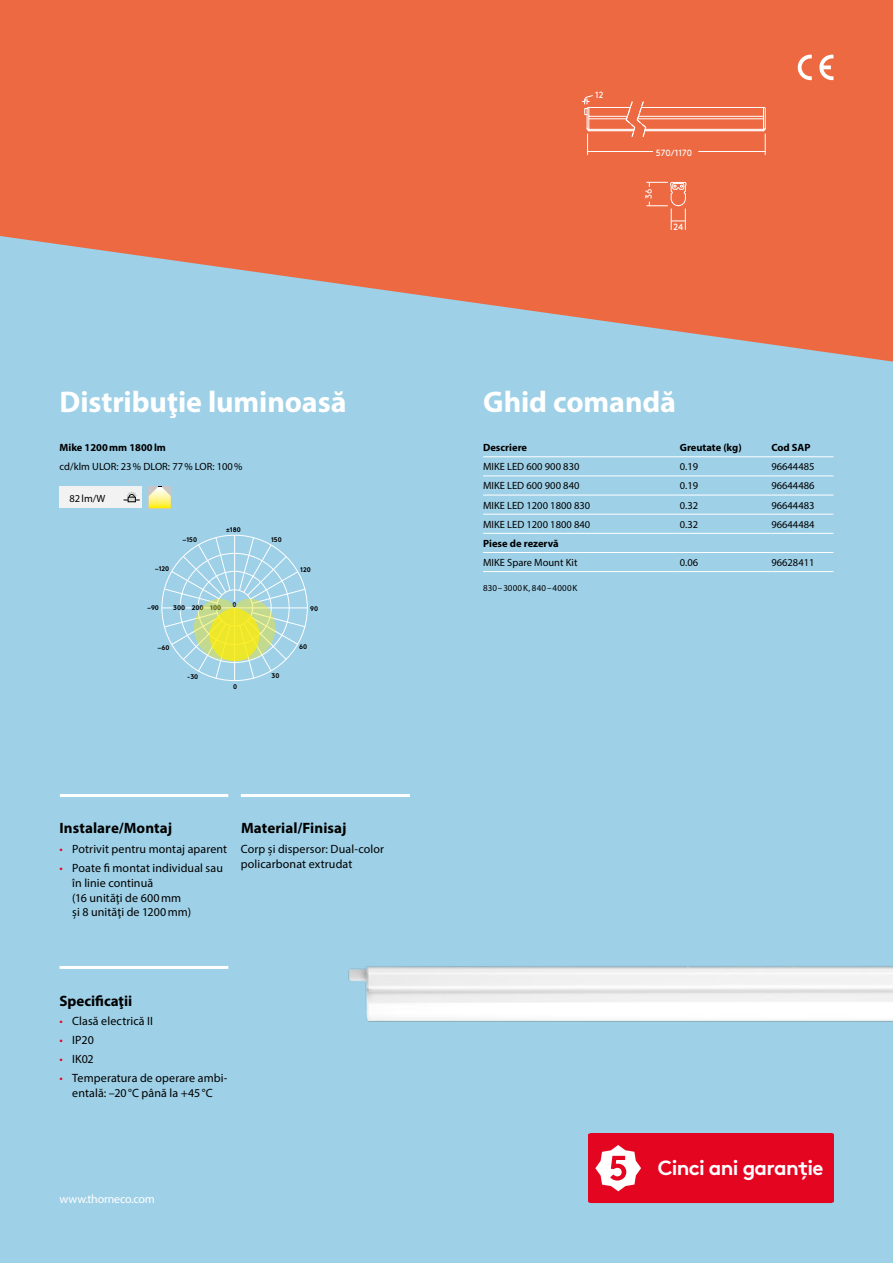
<style>
.page{position:relative;width:893px;height:1263px;background:#9ed0e7}
.page>*{position:absolute;margin:0;border:0;box-sizing:border-box;transform-origin:0 0}
.t1{font:700 30px "Myriad Pro";letter-spacing:-.005em;color:#fff}
.t2{font:700 20.55px "Brown";letter-spacing:-.035em;color:#fff}
.t3{font:700 15px "Myriad Pro";letter-spacing:.005em;color:#000}
.t4{font:12px/14.9px "Myriad Pro";letter-spacing:.005em;color:#000}
.t5{font:12px "Myriad Pro";letter-spacing:-.02em;color:#fff}
.t6{font:10.5px "Myriad Pro";color:#000}
.t7{font:700 10.5px "Myriad Pro";color:#000}
.t8{font:9px "Myriad Pro";letter-spacing:.025em;color:#000}
.t9{font:9px "Brown";color:#fff}
.t10{font:700 6.75px "Brown";color:#000}
.s1{color:#e40521}
</style>
<div class="page">
<svg style="left:0;top:0;width:893px;height:362px;fill:#ed6942"></svg>
<hr style="left:589px;top:130px;width:45px;height:1px;background:#fff">
<hr style="left:645px;top:130px;width:118px;height:1px;background:#fff">
<hr style="left:645px;top:129px;width:119px;height:1px;background:#fff">
<hr style="left:641px;top:107px;width:122px;height:1px;background:#fff">
<hr style="left:589px;top:107px;width:41px;height:1px;background:#fff">
<hr style="left:589px;top:116px;width:38px;height:1px;background:#fff">
<hr style="left:589px;top:118px;width:38px;height:1px;background:#fff">
<hr style="left:638px;top:116px;width:125px;height:1px;background:#fff">
<hr style="left:638px;top:118px;width:125px;height:1px;background:#fff">
<hr style="left:589px;top:129px;width:45px;height:1px;background:#fff">
<svg style="left:625px;top:101px;width:22px;height:36px"></svg>
<hr style="left:588px;top:151px;width:65px;height:1px;background:#fff">
<svg style="left:762px;top:106px;width:4px;height:49px"></svg>
<hr style="left:698px;top:151px;width:67px;height:1px;background:#fff">
<svg style="left:646px;top:182px;width:41px;height:48px;background:#ee7956"></svg>
<svg style="left:582px;top:94px;width:12px;height:61px"></svg>
<hr style="left:60px;top:794px;width:168px;height:3px;background:#fff">
<hr style="left:241px;top:794px;width:169px;height:3px;background:#fff">
<hr style="left:60px;top:966px;width:168px;height:3px;background:#fff">
<hr style="left:483px;top:456px;width:197px;height:1px;background:#fff">
<hr style="left:483px;top:533px;width:197px;height:1px;background:#fff">
<hr style="left:483px;top:571px;width:197px;height:1px;background:#fff">
<hr style="left:680px;top:571px;width:91px;height:1px;background:#fff">
<hr style="left:771px;top:571px;width:62px;height:1px;background:#fff">
<hr style="left:771px;top:456px;width:62px;height:1px;background:#fff">
<hr style="left:483px;top:475px;width:197px;height:1px;background:#fff">
<hr style="left:771px;top:475px;width:62px;height:1px;background:#fff">
<hr style="left:483px;top:495px;width:197px;height:1px;background:#fff">
<hr style="left:771px;top:495px;width:62px;height:1px;background:#fff">
<hr style="left:483px;top:514px;width:197px;height:1px;background:#fff">
<hr style="left:771px;top:514px;width:62px;height:1px;background:#fff">
<hr style="left:483px;top:552px;width:197px;height:1px;background:#fff">
<hr style="left:680px;top:552px;width:91px;height:1px;background:#fff">
<hr style="left:771px;top:552px;width:62px;height:1px;background:#fff">
<hr style="left:771px;top:533px;width:62px;height:1px;background:#fff">
<hr style="left:680px;top:456px;width:91px;height:1px;background:#fff">
<hr style="left:680px;top:475px;width:91px;height:1px;background:#fff">
<hr style="left:680px;top:495px;width:91px;height:1px;background:#fff">
<hr style="left:680px;top:514px;width:91px;height:1px;background:#fff">
<hr style="left:680px;top:533px;width:91px;height:1px;background:#fff">
<div style="left:60px;top:486px;width:82px;height:22px;background:#f2f2f2"></div>
<svg style="left:149px;top:486px;width:22px;height:22px"></svg>
<svg style="left:124px;top:492px;width:15px;height:10px"></svg>
<hr style="left:234px;top:535px;width:1px;height:66px;background:#fff">
<hr style="left:234px;top:608px;width:1px;height:72px;background:#fff">
<hr style="left:222px;top:607px;width:86px;height:1px;background:#fff">
<svg style="left:162px;top:536px;width:144px;height:143px"></svg>
<img style="left:348px;top:966px;width:545px;height:56px">
<svg style="left:798px;top:55px;width:14px;height:25px"></svg>
<svg style="left:819px;top:55px;width:14px;height:25px"></svg>
<svg style="left:589px;top:1133px;width:244px;height:70px;background:#e5152f"></svg>
<p class="t9" style="left:595px;top:88px;width:10px">12</p>
<p class="t9" style="left:656px;top:146px;width:38px">570/1170</p>
<p class="t9" style="left:642px;top:199px;width:12px;rotate:-90deg">36</p>
<p class="t9" style="left:673px;top:220px;width:11px">24</p>
<h1 class="t1" style="left:60px;top:383px;width:289px">Distribuţie luminoasă</h1>
<h1 class="t1" style="left:483px;top:383px;width:194px">Ghid comandă</h1>
<p class="t7" style="left:60px;top:440px;width:108px">Mike 1200mm 1800lm</p>
<p class="t6" style="left:60px;top:460px;width:185px">cd/klm ULOR: 23% DLOR: 77% LOR: 100%</p>
<p class="t6" style="left:70px;top:491px;width:37px">82lm/W</p>
<p class="t10" style="left:183px;top:535px;width:16px">–150</p>
<p class="t10" style="left:226px;top:524px;width:16px">±180</p>
<p class="t10" style="left:271px;top:534px;width:12px">150</p>
<p class="t10" style="left:155px;top:563px;width:16px">–120</p>
<p class="t10" style="left:300px;top:564px;width:12px">120</p>
<p class="t10" style="left:147px;top:602px;width:13px">–90</p>
<p class="t10" style="left:310px;top:603px;width:10px">90</p>
<p class="t10" style="left:158px;top:642px;width:13px">–60</p>
<p class="t10" style="left:233px;top:599px;width:6px">0</p>
<p class="t10" style="left:173px;top:602px;width:49px">300 200 100</p>
<p class="t10" style="left:299px;top:642px;width:10px">60</p>
<p class="t10" style="left:187px;top:671px;width:13px">-30</p>
<p class="t10" style="left:233px;top:681px;width:6px">0</p>
<p class="t10" style="left:271px;top:670px;width:9px">30</p>
<p class="t3" style="left:60px;top:819px;width:114px">Instalare/Montaj</p>
<p class="t3" style="left:241px;top:819px;width:107px">Material/Finisaj</p>
<p class="t4" style="left:241px;top:841px;width:145px">Corp și dispersor: Dual-color policarbonat extrudat</p>
<p class="t4" style="left:60px;top:841px;width:169px"><span class="s1">•</span> Potrivit pentru montaj aparent</p>
<p class="t4" style="left:72px;top:860px;width:152px;text-indent:-13px"><span class="s1">•</span> Poate fi montat individual sau în linie continuă<br>(16 unităţi de 600mm<br>și 8 unităţi de 1200mm)</p>
<p class="t3" style="left:60px;top:991px;width:74px">Specificaţii</p>
<p class="t4" style="left:60px;top:1013px;width:95px"><span class="s1">•</span> Clasă electrică II</p>
<p class="t4" style="left:60px;top:1032px;width:36px"><span class="s1">•</span> IP20</p>
<p class="t4" style="left:60px;top:1051px;width:36px"><span class="s1">•</span> IK02</p>
<p class="t4" style="left:60px;top:1070px;width:169px;text-align:center"><span class="s1">•</span> Temperatura de operare ambi&shy;entală: –20°C până la +45°C</p>
<p class="t5" style="left:60px;top:1192px;width:97px">www.thorneco.com</p>
<p class="t7" style="left:483px;top:441px;width:46px">Descriere</p>
<p class="t7" style="left:680px;top:441px;width:63px">Greutate (kg)</p>
<p class="t7" style="left:771px;top:441px;width:41px">Cod SAP</p>
<p class="t6" style="left:483px;top:460px;width:98px">MIKE LED 600 900 830</p>
<p class="t6" style="left:680px;top:460px;width:20px">0.19</p>
<p class="t6" style="left:771px;top:460px;width:45px">96644485</p>
<p class="t6" style="left:483px;top:479px;width:98px">MIKE LED 600 900 840</p>
<p class="t6" style="left:680px;top:479px;width:20px">0.19</p>
<p class="t6" style="left:771px;top:479px;width:45px">96644486</p>
<p class="t6" style="left:483px;top:498px;width:109px">MIKE LED 1200 1800 830</p>
<p class="t6" style="left:680px;top:498px;width:20px">0.32</p>
<p class="t6" style="left:771px;top:498px;width:45px">96644483</p>
<p class="t6" style="left:483px;top:518px;width:109px">MIKE LED 1200 1800 840</p>
<p class="t6" style="left:680px;top:518px;width:20px">0.32</p>
<p class="t6" style="left:771px;top:518px;width:45px">96644484</p>
<p class="t7" style="left:483px;top:536px;width:77px">Piese de rezervă</p>
<p class="t6" style="left:483px;top:556px;width:96px">MIKE Spare Mount Kit</p>
<p class="t6" style="left:680px;top:556px;width:20px">0.06</p>
<p class="t6" style="left:771px;top:556px;width:45px">96628411</p>
<p class="t8" style="left:483px;top:583px;width:96px">830–3000K, 840–4000K</p>
<h2 class="t2" style="left:658px;top:1151px;width:167px">Cinci ani garanţie</h2>
</div>
